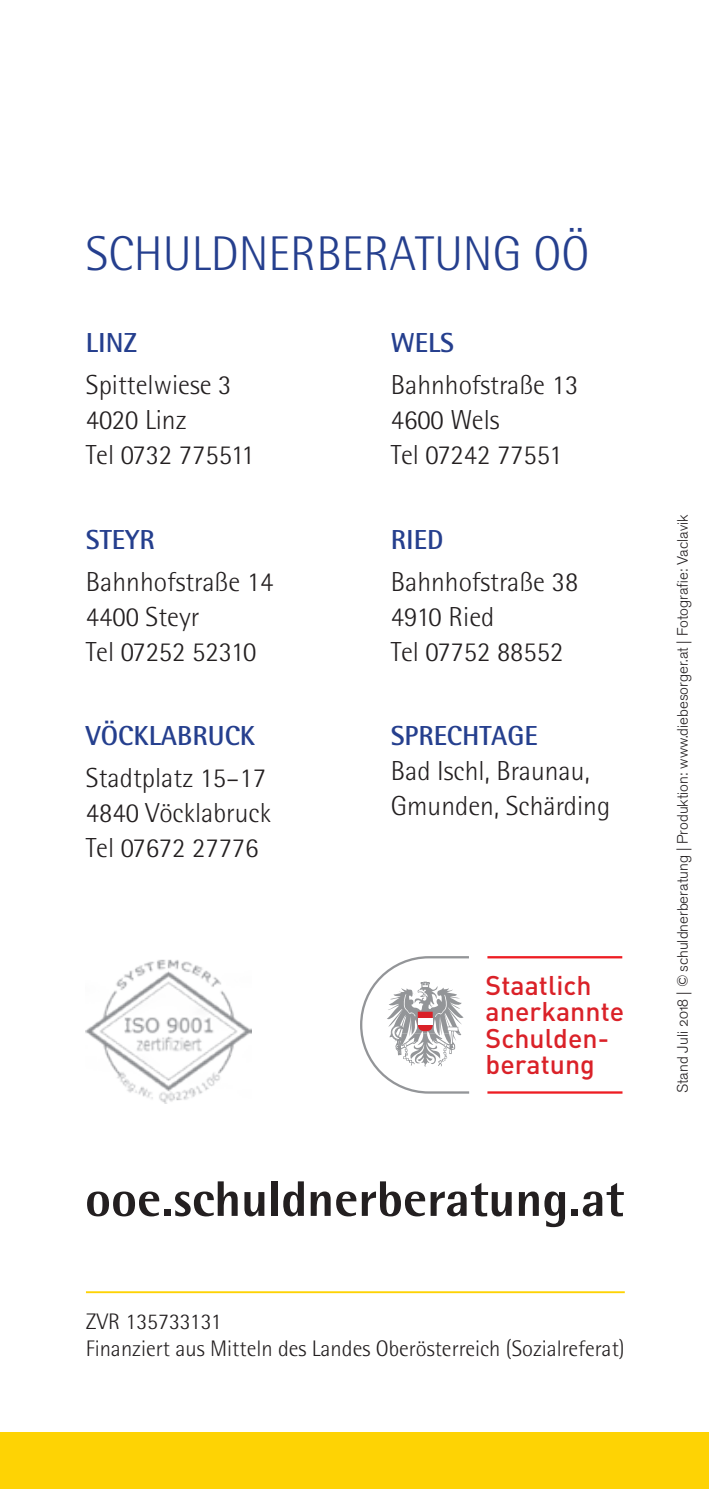
<style>
.page{position:relative;width:709px;height:1489px;background:#fff}
.page>*{position:absolute;margin:0;border:0;box-sizing:border-box;transform-origin:0 0}
.t1{font:800 50px "Rotis Semi Sans";color:#231f20}
.t2{font:300 48.75px "Rotis Semi Sans";color:#253f8e}
.t3{font:300 27.5px/35px "Rotis Semi Sans";color:#231f20}
.t4{font:700 27.5px "Rotis Semi Sans";color:#253f8e}
.t5{font:500 26.75px/26.2px "DIN";color:#da2128}
.t6{font:300 22.5px/27px "Rotis Semi Sans";color:#231f20}
.t7{font:15px "Akzidenz Grotesk BE Light Os F";color:#231f20}
</style>
<div class="page">
<div style="left:0;top:1431px;width:709px;height:57px;background:#fed304"></div>
<img style="left:85px;top:959px;width:167px;height:144px">
<hr style="left:487px;top:1091px;width:135px;height:2px;background:#ee1d23">
<hr style="left:487px;top:956px;width:135px;height:2px;background:#ee1d23">
<svg style="left:360px;top:956px;width:110px;height:138px"></svg>
<hr style="left:86px;top:1291px;width:539px;height:1px;background:#fed304">
<h2 class="t2" style="left:86px;top:225px;width:505px">SCHULDNERBERATUNG OÖ</h2>
<p class="t4" style="left:86px;top:326px;width:52px">LINZ</p>
<p class="t3" style="left:86px;top:367px;width:170px">Spittelwiese 3<br>4020 Linz<br>Tel 0732 775511</p>
<p class="t4" style="left:86px;top:522px;width:70px">STEYR</p>
<p class="t3" style="left:86px;top:564px;width:189px">Bahnhofstraße 14<br>4400 Steyr<br>Tel 07252 52310</p>
<p class="t4" style="left:86px;top:718px;width:171px">VÖCKLABRUCK</p>
<p class="t3" style="left:86px;top:760px;width:187px">Stadtplatz 15–17<br>4840 Vöcklabruck<br>Tel 07672 27776</p>
<p class="t4" style="left:391px;top:326px;width:65px">WELS</p>
<p class="t3" style="left:391px;top:367px;width:189px">Bahnhofstraße 13<br>4600 Wels<br>Tel 07242 77551</p>
<p class="t4" style="left:391px;top:522px;width:54px">RIED</p>
<p class="t3" style="left:391px;top:564px;width:189px">Bahnhofstraße 38<br>4910 Ried<br>Tel 07752 88552</p>
<p class="t4" style="left:391px;top:718px;width:148px">SPRECHTAGE</p>
<p class="t3" style="left:391px;top:753px;width:221px">Bad Ischl, Braunau,<br>Gmunden, Schärding</p>
<p class="t5" style="left:485px;top:971px;width:140px">Staatlich anerkannte<br>Schulden&shy;beratung</p>
<h1 class="t1" style="left:85px;top:1167px;width:540px">ooe.schuldnerberatung.at</h1>
<p class="t6" style="left:86px;top:1307px;width:540px">ZVR 135733131<br>Finanziert aus Mitteln des Landes Oberösterreich (Sozialreferat)</p>
<p class="t7" style="left:674px;top:1093px;width:580px;rotate:-90deg">Stand Juli 2018 | © schuldnerberatung | Produktion: www.diebesorger.at | Fotografie: Vaclavik</p>
</div>
